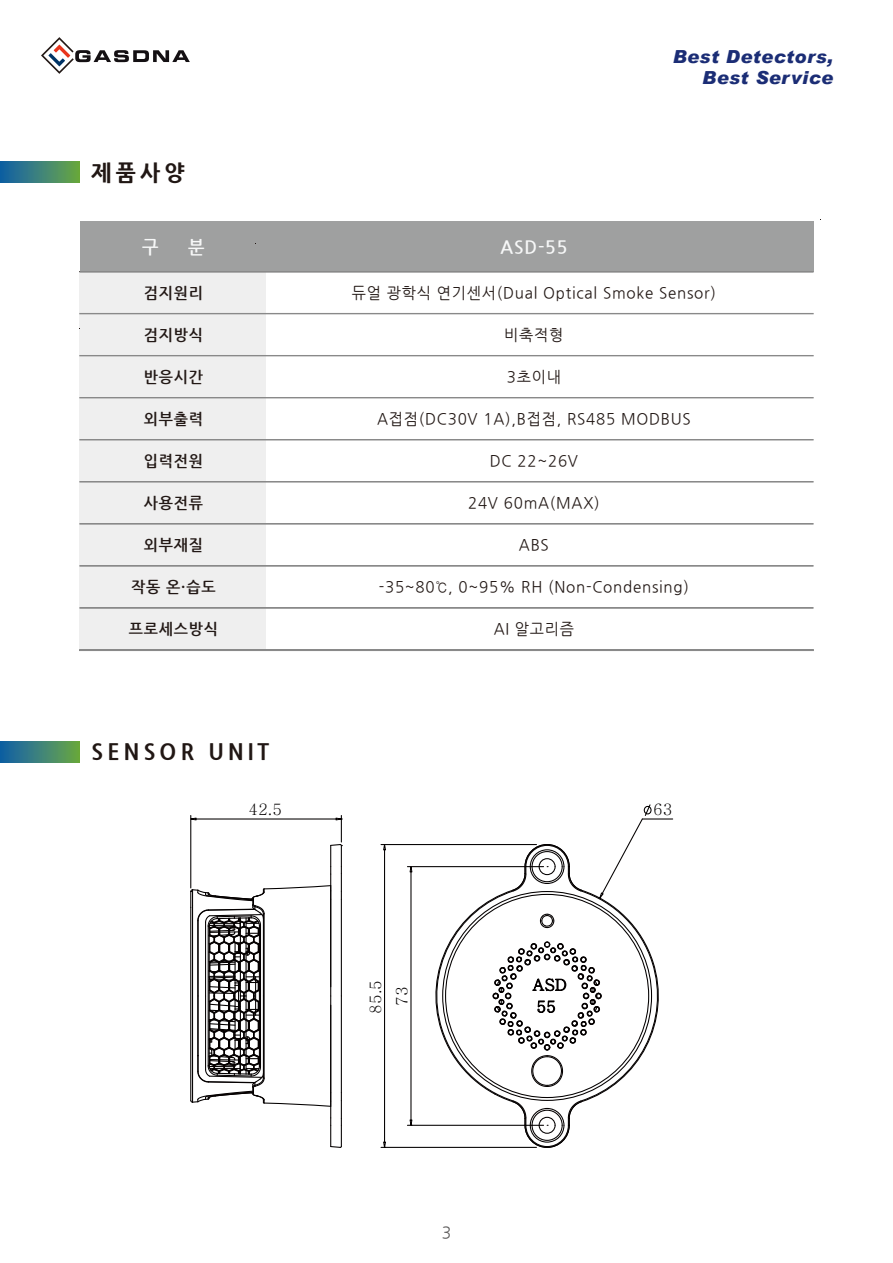
<style>
.page{position:relative;width:893px;height:1263px;background:#fff}
.page>*{position:absolute;margin:0;border:0;box-sizing:border-box;transform-origin:0 0}
.t1{font:800 22.5px "Nanum Gothic";letter-spacing:.2em;color:#211714;scale:.95 1}
.t2{font:italic 900 18px/21.6px "Arial";letter-spacing:.025em;color:#1b2d75;text-align:right}
.t3{font:700 18px "Nanum Gothic";color:#f7f8f8}
.t4{font:16.5px "Nanum Gothic";color:#595757;scale:.95 1}
.t5{font:15.6px "Nanum Gothic";letter-spacing:.05em;color:#221815}
.t6{font:700 15.6px "Nanum Gothic";letter-spacing:.05em;color:#221815}
.t7{font:500 15.6px "Adobe Myungjo Std";color:#040000}
</style>
<div class="page">
<div style="left:79px;top:272px;width:187px;height:378px;background:#efefef"></div>
<div style="left:80px;top:221px;width:733px;height:51px;background:#9fa0a0"></div>
<div style="left:80px;top:271px;width:733px;height:1px;border:1px solid #898989"></div>
<div style="left:80px;top:313px;width:733px;height:1px;border:1px solid #898989"></div>
<div style="left:80px;top:355px;width:733px;height:1px;border:1px solid #898989"></div>
<div style="left:80px;top:397px;width:733px;height:1px;border:1px solid #898989"></div>
<div style="left:80px;top:439px;width:733px;height:1px;border:1px solid #898989"></div>
<div style="left:80px;top:481px;width:733px;height:1px;border:1px solid #898989"></div>
<div style="left:80px;top:523px;width:733px;height:1px;border:1px solid #898989"></div>
<div style="left:80px;top:565px;width:733px;height:1px;border:1px solid #898989"></div>
<div style="left:80px;top:607px;width:733px;height:1px;border:1px solid #898989"></div>
<div style="left:79px;top:649px;width:735px;height:2px;border:2px solid #898989"></div>
<div style="left:0;top:162px;width:80px;height:21px;background:linear-gradient(to right,#105eaa,#6aa743)"></div>
<div style="left:0;top:741px;width:80px;height:21px;background:linear-gradient(to right,#105eaa,#6aa743)"></div>
<svg style="left:41px;top:37px;width:149px;height:37px"></svg>
<hr style="left:407px;top:866px;width:137px;height:1px;background:#040000">
<hr style="left:407px;top:1125px;width:137px;height:1px;background:#040000">
<hr style="left:410px;top:872px;width:1px;height:248px;background:#040000">
<svg style="left:409px;top:866px;width:4px;height:7px"></svg>
<svg style="left:409px;top:1119px;width:4px;height:7px"></svg>
<hr style="left:642px;top:818px;width:31px;height:1px;background:#040000">
<hr style="left:381px;top:844px;width:155px;height:1px;background:#040000">
<hr style="left:381px;top:1147px;width:155px;height:1px;background:#040000">
<hr style="left:384px;top:850px;width:1px;height:292px;background:#040000">
<svg style="left:382px;top:845px;width:5px;height:6px"></svg>
<svg style="left:382px;top:1141px;width:5px;height:7px"></svg>
<svg style="left:190px;top:815px;width:153px;height:333px"></svg>
<svg style="left:422px;top:804px;width:250px;height:344px"></svg>
<h1 class="t1" style="left:91px;top:160px;width:100px">제품사양</h1>
<p class="t2" style="left:673px;top:45px;width:162px">Best Detectors,<br>Best Service</p>
<p class="t3" style="left:142px;top:239px;width:18px">구</p>
<p class="t3" style="left:188px;top:239px;width:18px">분</p>
<p class="t3" style="left:500px;top:239px;width:68px">ASD-55</p>
<p class="t6" style="left:144px;top:285px;width:61px">검지원리</p>
<p class="t6" style="left:144px;top:327px;width:61px">검지방식</p>
<p class="t6" style="left:144px;top:369px;width:61px">반응시간</p>
<p class="t6" style="left:144px;top:411px;width:61px">외부출력</p>
<p class="t6" style="left:144px;top:453px;width:61px">입력전원</p>
<p class="t6" style="left:144px;top:495px;width:61px">사용전류</p>
<p class="t6" style="left:144px;top:537px;width:61px">외부재질</p>
<p class="t6" style="left:131px;top:579px;width:86px">작동 온·습도</p>
<p class="t6" style="left:129px;top:621px;width:91px">프로세스방식</p>
<p class="t5" style="left:352px;top:285px;width:366px">듀얼 광학식 연기센서(Dual Optical Smoke Sensor)</p>
<p class="t5" style="left:504px;top:327px;width:61px">비축적형</p>
<p class="t5" style="left:507px;top:369px;width:56px">3초이내</p>
<p class="t5" style="left:377px;top:411px;width:315px">A접점(DC30V 1A),B접점, RS485 MODBUS</p>
<p class="t5" style="left:490px;top:453px;width:90px">DC 22~26V</p>
<p class="t5" style="left:468px;top:495px;width:133px">24V 60mA(MAX)</p>
<p class="t5" style="left:519px;top:537px;width:31px">ABS</p>
<p class="t5" style="left:379px;top:579px;width:312px">-35~80℃, 0~95% RH (Non-Condensing)</p>
<p class="t5" style="left:494px;top:621px;width:82px">AI 알고리즘</p>
<h1 class="t1" style="left:91px;top:740px;width:189px">SENSOR UNIT</h1>
<p class="t7" style="left:248px;top:802px;width:35px">42.5</p>
<p class="t7" style="left:367px;top:1014px;width:35px;rotate:-90deg">85.5</p>
<p class="t7" style="left:394px;top:1006px;width:21px;rotate:-90deg">73</p>
<p class="t4" style="left:442px;top:1225px;width:11px">3</p>
<p class="t7" style="left:653px;top:802px;width:21px">63</p>
</div>
